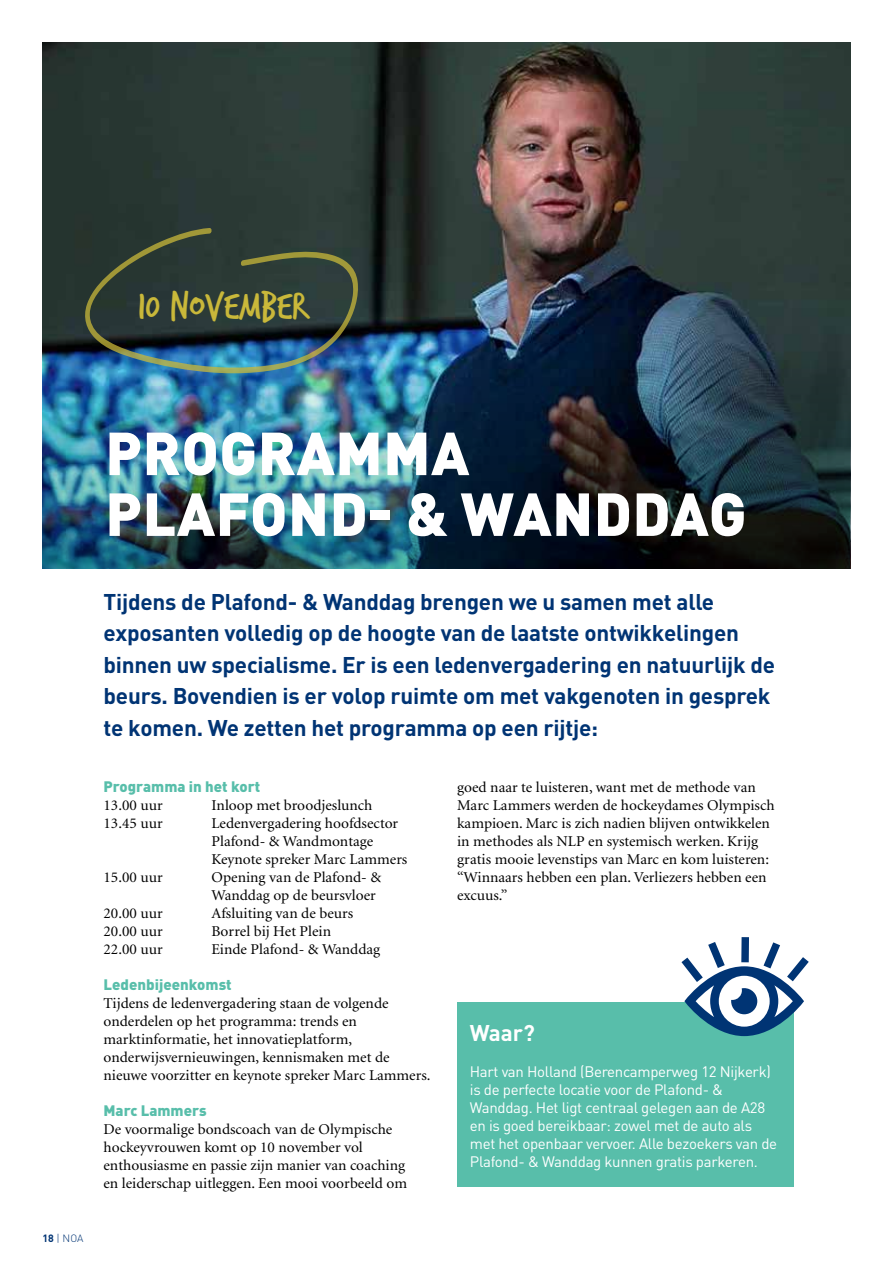
<style>
.page{position:relative;width:893px;height:1263px;background:#fff}
.page>*{position:absolute;margin:0;border:0;box-sizing:border-box;transform-origin:0 0}
.t1{font:900 59.7px/60.8px "DIN Pro";letter-spacing:.01em;color:#fff}
.t2{font:41.1px "Trash Hand";color:#c9b83a}
.t3{font:700 22.5px/31.5px "DIN Pro";letter-spacing:-.01em;color:#003474}
.t4{font:700 22.5px "DIN Pro";color:#fff}
.t5{font:15px/18px "Minion";color:#000}
.t6{font:15px/18px "DIN Pro";letter-spacing:-.02em;color:#fff}
.t7{font:900 15px "DIN Pro";color:#58beaa}
.t8{font:300 10.5px "DIN Pro";color:#003474}
.s1{font-weight:700}
</style>
<div class="page">
<img style="left:43px;top:43px;width:807px;height:283px">
<img style="left:43px;top:326px;width:807px;height:242px">
<div style="left:457px;top:1002px;width:336px;height:184px;background:#58beaa"></div>
<div style="left:741px;top:937px;width:8px;height:25px;background:#003474"></div>
<svg style="left:681px;top:942px;width:128px;height:94px"></svg>
<img style="left:82px;top:228px;width:278px;height:148px">
<h2 class="t2" style="left:138px;top:286px;width:171px">10 NOVEMBER</h2>
<h1 class="t1" style="left:105px;top:421px;width:643px">PROGRAMMA<br>PLAFOND- &amp; WANDDAG</h1>
<p class="t8" style="left:43px;top:1231px;width:42px"><span class="s1">18</span> | NOA</p>
<p class="t3" style="left:104px;top:585px;width:673px">Tijdens de Plafond- &amp; Wanddag brengen we u samen met alle exposanten volledig op de hoogte van de laatste ontwikkelingen binnen uw specialisme. Er is een ledenvergadering en natuurlijk de beurs. Bovendien is er volop ruimte om met vakgenoten in gesprek te komen. We zetten het programma op een rijtje:</p>
<p class="t7" style="left:104px;top:776px;width:158px">Programma in het kort</p>
<p class="t5" style="left:104px;top:797px;width:61px">13.00 uur</p>
<p class="t5" style="left:212px;top:797px;width:162px">Inloop met broodjeslunch</p>
<p class="t5" style="left:104px;top:815px;width:61px">13.45 uur</p>
<p class="t5" style="left:212px;top:815px;width:197px">Ledenvergadering hoofdsector<br>Plafond- &amp; Wandmontage<br>Keynote spreker Marc Lammers</p>
<p class="t5" style="left:104px;top:869px;width:61px">15.00 uur</p>
<p class="t5" style="left:212px;top:869px;width:171px">Opening van de Plafond- &amp;<br>Wanddag op de beursvloer</p>
<p class="t5" style="left:104px;top:905px;width:61px">20.00 uur</p>
<p class="t5" style="left:212px;top:905px;width:143px">Afsluiting van de beurs</p>
<p class="t5" style="left:104px;top:923px;width:61px">20.00 uur</p>
<p class="t5" style="left:212px;top:923px;width:121px">Borrel bij Het Plein</p>
<p class="t5" style="left:104px;top:941px;width:61px">22.00 uur</p>
<p class="t5" style="left:212px;top:941px;width:170px">Einde Plafond- &amp; Wanddag</p>
<p class="t7" style="left:104px;top:974px;width:129px">Ledenbijeenkomst</p>
<p class="t5" style="left:104px;top:995px;width:328px">Tijdens de ledenvergadering staan de volgende onderdelen op het programma: trends en marktinformatie, het innovatieplatform, onderwijsvernieuwingen, kennismaken met de nieuwe voorzitter en keynote spreker Marc Lammers.</p>
<p class="t7" style="left:104px;top:1100px;width:105px">Marc Lammers</p>
<p class="t5" style="left:104px;top:1121px;width:305px">De voormalige bondscoach van de Olympische hockeyvrouwen komt op 10 november vol enthousiasme en passie zijn manier van coaching en leiderschap uitleggen. Een mooi voorbeeld om</p>
<p class="t5" style="left:457px;top:779px;width:319px">goed naar te luisteren, want met de methode van Marc Lammers werden de hockeydames Olympisch kampioen. Marc is zich nadien blijven ontwikkelen in methodes als NLP en systemisch werken. Krijg gratis mooie levenstips van Marc en kom luisteren: “Winnaars hebben een plan. Verliezers hebben een excuus.”</p>
<h3 class="t4" style="left:470px;top:1018px;width:67px">Waar?</h3>
<p class="t6" style="left:470px;top:1062px;width:309px">Hart van Holland (Berencamperweg 12 Nijkerk) is de perfecte locatie voor de Plafond- &amp; Wanddag. Het ligt centraal gelegen aan de A28 en is goed bereikbaar: zowel met de auto als met het openbaar vervoer. Alle bezoekers van de Plafond- &amp; Wanddag kunnen gratis parkeren.</p>
</div>
